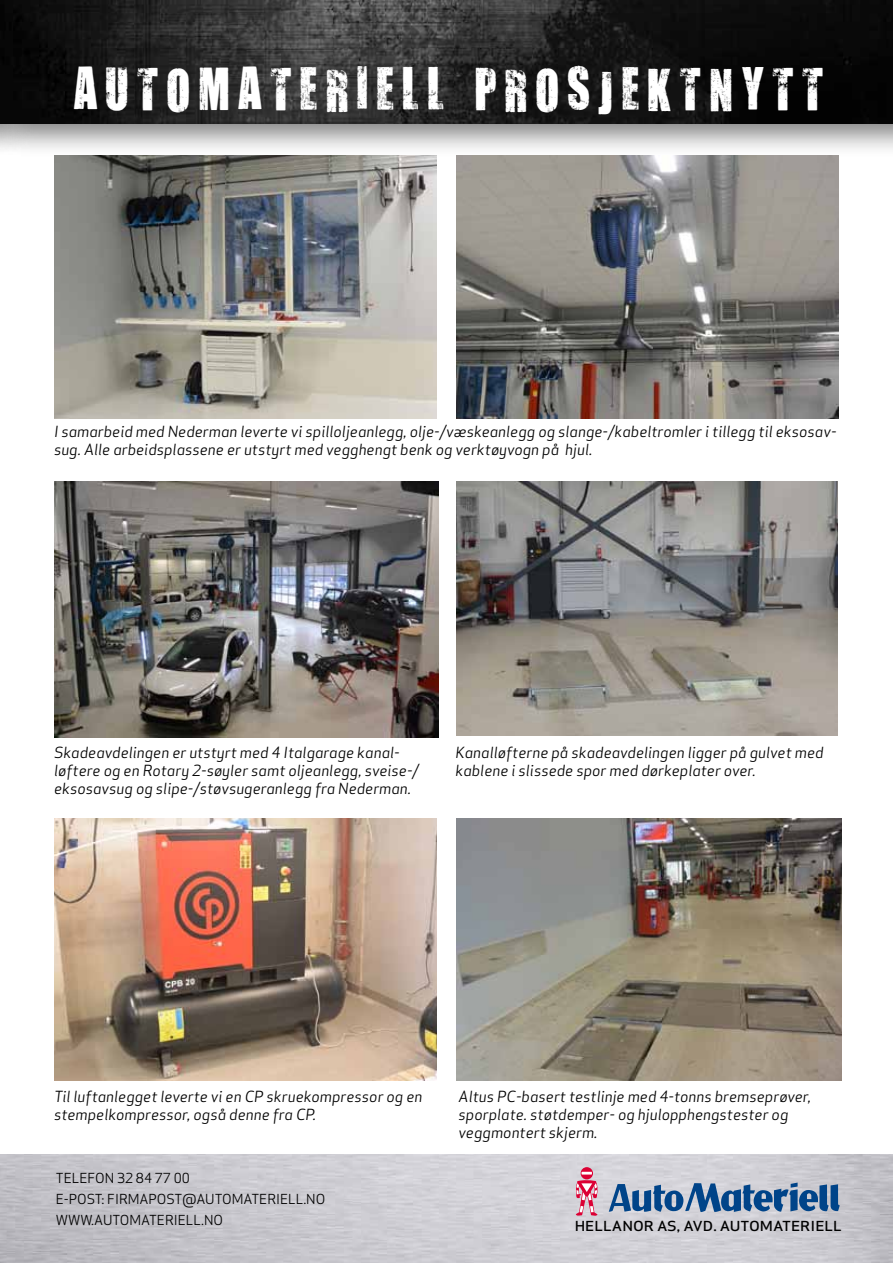
<style>
.page{position:relative;width:893px;height:1263px;background:#fff}
.page>*{position:absolute;margin:0;border:0;box-sizing:border-box;transform-origin:0 0}
.t1{font:49.5px "You Are Loved";letter-spacing:.16em;color:#fff}
.t2{font:italic 15px/18px "Apex Sans";color:#000}
.t3{font:13.5px/21px "Apex Sans";color:#000}
.t4{font:500 13.5px "Apex Sans";color:#000;scale:1.13 1}
</style>
<div class="page">
<img style="left:0;top:1154px;width:893px;height:109px">
<svg style="left:581px;top:1167px;width:12px;height:12px"></svg>
<svg style="left:581px;top:1172px;width:11px;height:2px"></svg>
<svg style="left:576px;top:1180px;width:22px;height:36px"></svg>
<svg style="left:609px;top:1182px;width:231px;height:30px;background:#6c8cb1"></svg>
<div style="left:0;top:0;width:893px;height:157px;background:#000;opacity:.5"></div>
<img style="left:0;top:0;width:893px;height:123px">
<img style="left:456px;top:156px;width:383px;height:262px">
<img style="left:54px;top:156px;width:383px;height:262px">
<img style="left:54px;top:818px;width:383px;height:263px">
<img style="left:456px;top:818px;width:386px;height:263px">
<img style="left:54px;top:482px;width:384px;height:256px">
<img style="left:456px;top:482px;width:381px;height:254px">
<h1 class="t1" style="left:73px;top:56px;width:752px">AUTOMATERIELL PROSJEKTNYTT</h1>
<p class="t2" style="left:54px;top:421px;width:784px">I samarbeid med Nederman leverte vi spilloljeanlegg, olje-/væskeanlegg og slange-/kabeltromler i tillegg til eksosav&shy;sug. Alle arbeidsplassene er utstyrt med vegghengt benk og verktøyvogn på hjul.</p>
<p class="t2" style="left:54px;top:742px;width:366px">Skadeavdelingen er utstyrt med 4 Italgarage kanal&shy;løftere og en Rotary 2-søyler samt oljeanlegg, sveise-/ eksosavsug og slipe-/støvsugeranlegg fra Nederman.</p>
<p class="t2" style="left:455px;top:742px;width:370px">Kanalløfterne på skadeavdelingen ligger på gulvet med kablene i slissede spor med dørkeplater over.</p>
<p class="t2" style="left:54px;top:1086px;width:370px">Til luftanlegget leverte vi en CP skruekompressor og en stempelkompressor, også denne fra CP.</p>
<p class="t3" style="left:56px;top:1166px;width:271px">TELEFON 32 84 77 00<br>E-POST: FIRMAPOST@AUTOMATERIELL.NO<br>WWW.AUTOMATERIELL.NO</p>
<p class="t2" style="left:459px;top:1086px;width:354px">Altus PC-basert testlinje med 4-tonns bremseprøver, sporplate. støtdemper- og hjulopphengstester og veggmontert skjerm.</p>
<p class="t4" style="left:575px;top:1214px;width:238px">HELLANOR AS, AVD. AUTOMATERIELL</p>
</div>
